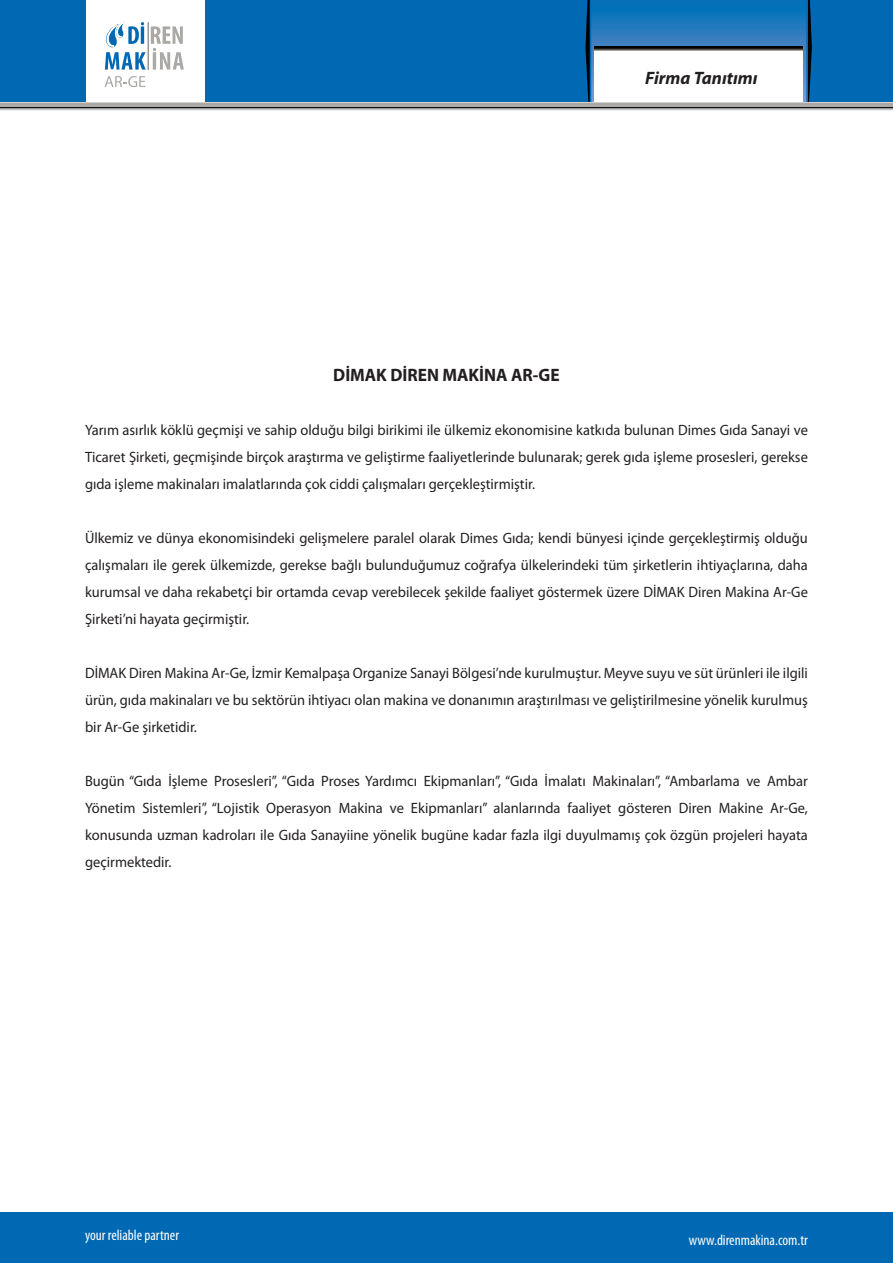
<style>
.page{position:relative;width:893px;height:1263px;background:#fff}
.page>*{position:absolute;margin:0;border:0;box-sizing:border-box;transform-origin:0 0}
.t1{font:700 18px "Myriad Pro";color:#231f20;scale:.96 1}
.t2{font:italic 700 18px "Myriad Pro";color:#231f20}
.t3{font:15px/27px "Myriad Pro";color:#231f20;text-align:justify;scale:.96 1}
.t4{font:condensed 15px "Myriad Pro";color:#fff}
</style>
<div class="page">
<div style="left:206px;top:0;width:687px;height:102px;background:#0168b3"></div>
<svg style="left:585px;top:0;width:227px;height:102px"></svg>
<div style="left:595px;top:47px;width:208px;height:55px;background:#fff"></div>
<svg style="left:595px;top:47px;width:208px;height:4px"></svg>
<div style="left:0;top:0;width:85px;height:102px;background:#0168b3"></div>
<svg style="left:105px;top:76px;width:40px;height:11px"></svg>
<svg style="left:105px;top:21px;width:79px;height:49px"></svg>
<div style="left:0;top:1212px;width:893px;height:51px;background:#0168b3"></div>
<hr style="left:0;top:102px;width:893px;height:1px;background:#d2d2d1">
<hr style="left:0;top:103px;width:893px;height:4px;background:#aaa9a6">
<svg style="left:0;top:107px;width:893px;height:4px;background:#969698"></svg>
<p class="t2" style="left:645px;top:66px;width:114px">Firma Tanıtımı</p>
<p class="t1" style="left:333px;top:363px;width:237px">DİMAK DİREN MAKİNA AR-GE</p>
<p class="t3" style="left:85px;top:416px;width:754px">Yarım asırlık köklü geçmişi ve sahip olduğu bilgi birikimi ile ülkemiz ekonomisine katkıda bulunan Dimes Gıda Sanayi ve Ticaret Şirketi, geçmişinde birçok araştırma ve geliştirme faaliyetlerinde bulunarak; gerek gıda işleme prosesleri, gerekse gıda işleme makinaları imalatlarında çok ciddi çalışmaları gerçekleştirmiştir.</p>
<p class="t3" style="left:85px;top:524px;width:755px">Ülkemiz ve dünya ekonomisindeki gelişmelere paralel olarak Dimes Gıda; kendi bünyesi içinde gerçekleştirmiş olduğu çalışmaları ile gerek ülkemizde, gerekse bağlı bulunduğumuz coğrafya ülkelerindeki tüm şirketlerin ihtiyaçlarına, daha kurumsal ve daha rekabetçi bir ortamda cevap verebilecek şekilde faaliyet göstermek üzere DİMAK Diren Makina Ar-Ge Şirketi’ni hayata geçirmiştir.</p>
<p class="t3" style="left:85px;top:659px;width:754px">DİMAK Diren Makina Ar-Ge, İzmir Kemalpaşa Organize Sanayi Bölgesi’nde kurulmuştur. Meyve suyu ve süt ürünleri ile ilgili ürün, gıda makinaları ve bu sektörün ihtiyacı olan makina ve donanımın araştırılması ve geliştirilmesine yönelik kurulmuş bir Ar-Ge şirketidir.</p>
<p class="t3" style="left:85px;top:767px;width:754px">Bugün “Gıda İşleme Prosesleri”, “Gıda Proses Yardımcı Ekipmanları”, “Gıda İmalatı Makinaları”, “Ambarlama ve Ambar Yönetim Sistemleri”, “Lojistik Operasyon Makina ve Ekipmanları” alanlarında faaliyet gösteren Diren Makine Ar-Ge, konusunda uzman kadroları ile Gıda Sanayiine yönelik bugüne kadar fazla ilgi duyulmamış çok özgün projeleri hayata geçirmektedir.</p>
<p class="t4" style="left:85px;top:1226px;width:96px">your reliable partner</p>
<p class="t4" style="left:689px;top:1231px;width:121px">www.direnmakina.com.tr</p>
</div>
